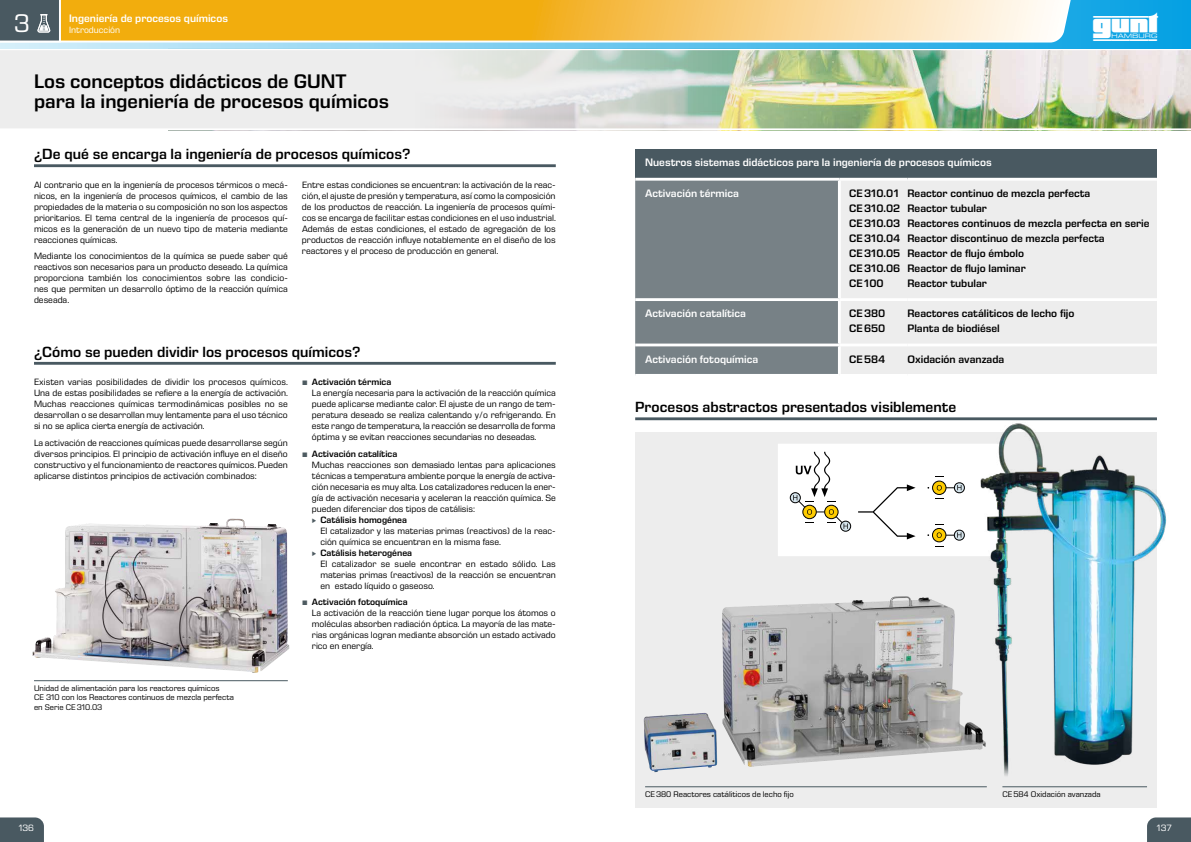
<style>
.page{position:relative;width:1191px;height:842px;background:#fff}
.page>*{position:absolute;margin:0;border:0;box-sizing:border-box;transform-origin:0 0}
.t1{font:700 39.8px "gunt 2 E Symbol";color:#fff}
.t2{font:26px "Eurostile Next LT Pro";color:#fff}
.t3{font:600 20px/20px "Eurostile Next LT Pro";color:#000}
.t4{font:600 15px "Eurostile Next LT Pro";color:#000}
.t5{font:600 11px/15px "Eurostile Next LT Pro";color:#000}
.t6{font:600 11px "Eurostile Next LT Pro";color:#fff}
.t7{font:9.3px/11px "Eurostile Next LT Pro";color:#000;text-align:justify}
.t8{font:9.3px "Eurostile Next LT Pro";color:#fff}
.t9{font:8.3px/9.5px "Eurostile Next LT Pro";color:#000}
.s1{color:#4e5b61}
.s2{font-weight:600}
</style>
<div class="page">
<img style="left:0;top:48px;width:1191px;height:81px">
<div style="left:0;top:0;width:1191px;height:48px;background:linear-gradient(to right,#d7effa,#04a0e3)"></div>
<svg style="left:0;top:0;width:1075px;height:44px;background:#efc561"></svg>
<svg style="left:0;top:0;width:61px;height:43px;background:#606e75"></svg>
<hr style="left:635px;top:417px;width:522px;height:3px;background:#495961">
<div style="left:635px;top:432px;width:522px;height:376px;background:#ededed"></div>
<hr style="left:645px;top:786px;width:341px;height:1px;background:#495961">
<hr style="left:1002px;top:786px;width:145px;height:1px;background:#495961">
<svg style="left:778px;top:444px;width:202px;height:112px;background:#f4f4f0"></svg>
<img style="left:980px;top:417px;width:187px;height:359px">
<img style="left:32px;top:519px;width:257px;height:154px">
<img style="left:722px;top:596px;width:263px;height:171px">
<div style="left:635px;top:149px;width:522px;height:30px;background:#495961"></div>
<div style="left:635px;top:181px;width:203px;height:193px;background:#778186"></div>
<div style="left:841px;top:181px;width:316px;height:193px;background:#ededed"></div>
<hr style="left:635px;top:178px;width:204px;height:3px;background:#fff">
<hr style="left:839px;top:178px;width:68px;height:3px;background:#fff">
<hr style="left:907px;top:178px;width:250px;height:3px;background:#fff">
<hr style="left:635px;top:298px;width:204px;height:3px;background:#fff">
<hr style="left:839px;top:298px;width:68px;height:3px;background:#fff">
<hr style="left:907px;top:298px;width:250px;height:3px;background:#fff">
<hr style="left:635px;top:344px;width:204px;height:2px;background:#fff">
<hr style="left:839px;top:344px;width:68px;height:2px;background:#fff">
<hr style="left:907px;top:344px;width:250px;height:2px;background:#fff">
<hr style="left:34px;top:164px;width:522px;height:3px;background:#495961">
<hr style="left:34px;top:362px;width:522px;height:3px;background:#495961">
<hr style="left:34px;top:680px;width:254px;height:1px;background:#495961">
<svg style="left:1147px;top:817px;width:44px;height:25px"></svg>
<svg style="left:0;top:817px;width:44px;height:25px"></svg>
<svg style="left:1093px;top:16px;width:18px;height:25px"></svg>
<h2 class="t2" style="left:14px;top:9px;width:17px">3</h2>
<p class="t6" style="left:69px;top:12px;width:160px">Ingeniería de procesos químicos</p>
<p class="t8" style="left:69px;top:24px;width:52px">Introducción</p>
<h3 class="t3" style="left:34px;top:71px;width:356px">Los conceptos didácticos de GUNT para la ingeniería de procesos químicos</h3>
<h3 class="t4" style="left:34px;top:146px;width:378px">¿De qué se encarga la ingeniería de procesos químicos?</h3>
<p class="t7" style="left:34px;top:179px;width:255px">Al contrario que en la ingeniería de procesos térmicos o mecá&shy;nicos, en la ingeniería de procesos químicos, el cambio de las propiedades de la materia o su composición no son los aspectos prioritarios. El tema central de la ingeniería de procesos quí&shy;micos es la generación de un nuevo tipo de materia mediante reacciones químicas.</p>
<p class="t7" style="left:34px;top:251px;width:255px">Mediante los conocimientos de la química se puede saber qué reactivos son necesarios para un producto deseado. La química proporciona también los conocimientos sobre las condicio&shy;nes que permiten un desarrollo óptimo de la reacción química deseada.</p>
<p class="t7" style="left:302px;top:179px;width:256px">Entre estas condiciones se encuentran: la activación de la reac&shy;ción, el ajuste de presión y temperatura, así como la composición de los productos de reacción. La ingeniería de procesos quími&shy;cos se encarga de facilitar estas condiciones en el uso industrial.<br>Además de estas condiciones, el estado de agregación de los productos de reacción influye notablemente en el diseño de los reactores y el proceso de producción en general.</p>
<h3 class="t4" style="left:34px;top:343px;width:328px">¿Cómo se pueden dividir los procesos químicos?</h3>
<p class="t7" style="left:34px;top:377px;width:255px">Existen varias posibilidades de dividir los procesos químicos.<br>Una de estas posibilidades se refiere a la energía de activación.<br>Muchas reacciones químicas termodinámicas posibles no se desarrollan o se desarrollan muy lentamente para el uso técnico si no se aplica cierta energía de activación.</p>
<p class="t7" style="left:34px;top:437px;width:255px">La activación de reacciones químicas puede desarrollarse según diversos principios. El principio de activación influye en el diseño constructivo y el funcionamiento de reactores químicos. Pueden aplicarse distintos principios de activación combinados:</p>
<p class="t7" style="left:312px;top:377px;width:245px;text-align:left;text-indent:-10px"><span class="s1">•</span> <span class="s2">Activación térmica<br></span>La energía necesaria para la activación de la reacción química puede aplicarse mediante calor. El ajuste de un rango de tem&shy;peratura deseado se realiza calentando y/o refrigerando. En este rango de temperatura, la reacción se desarrolla de forma óptima y se evitan reacciones secundarias no deseadas.</p>
<p class="t7" style="left:312px;top:448px;width:245px;text-align:left;text-indent:-10px"><span class="s1">•</span> <span class="s2">Activación catalítica<br></span>Muchas reacciones son demasiado lentas para aplicaciones técnicas a temperatura ambiente porque la energía de activa&shy;ción necesaria es muy alta. Los catalizadores reducen la ener&shy;gía de activación necesaria y aceleran la reacción química. Se pueden diferenciar dos tipos de catálisis:</p>
<p class="t7" style="left:320px;top:514px;width:237px;text-align:left;text-indent:-9px"><span class="s1">•</span> <span class="s2">Catálisis homogénea<br></span>El catalizador y las materias primas (reactivos) de la reac&shy;ción química se encuentran en la misma fase.</p>
<p class="t7" style="left:320px;top:547px;width:237px;text-align:left;text-indent:-9px"><span class="s1">•</span> <span class="s2">Catálisis heterogénea<br></span>El catalizador se suele encontrar en estado sólido. Las materias primas (reactivos) de la reacción se encuentran en estado líquido o gaseoso.</p>
<p class="t7" style="left:312px;top:597px;width:245px;text-align:left;text-indent:-10px"><span class="s1">•</span> <span class="s2">Activación fotoquímica<br></span>La activación de la reacción tiene lugar porque los átomos o moléculas absorben radiación óptica. La mayoría de las mate&shy;rias orgánicas logran mediante absorción un estado activado rico en energía.</p>
<p class="t9" style="left:34px;top:683px;width:201px">Unidad de alimentación para los reactores químicos<br>CE 310 con los Reactores continuos de mezcla perfecta en Serie CE310.03</p>
<h1 class="t1" style="left:1111px;top:7px;width:51px">◆■▼</h1>
<p class="t6" style="left:645px;top:157px;width:348px">Nuestros sistemas didácticos para la ingeniería de procesos químicos</p>
<p class="t6" style="left:645px;top:187px;width:95px">Activación térmica</p>
<p class="t5" style="left:849px;top:186px;width:53px;text-align:justify">CE310.01<br>CE310.02<br>CE310.03<br>CE310.04<br>CE310.05<br>CE310.06<br>CE100</p>
<p class="t5" style="left:907px;top:186px;width:243px">Reactor continuo de mezcla perfecta<br>Reactor tubular<br>Reactores continuos de mezcla perfecta en serie<br>Reactor discontinuo de mezcla perfecta<br>Reactor de flujo émbolo<br>Reactor de flujo laminar<br>Reactor tubular</p>
<p class="t6" style="left:645px;top:307px;width:102px">Activación catalítica</p>
<p class="t5" style="left:849px;top:306px;width:38px">CE380<br>CE650</p>
<p class="t5" style="left:907px;top:306px;width:169px">Reactores catáliticos de lecho fijo<br>Planta de biodiésel</p>
<p class="t6" style="left:645px;top:353px;width:115px">Activación fotoquímica</p>
<p class="t5" style="left:849px;top:352px;width:38px">CE584</p>
<p class="t5" style="left:907px;top:352px;width:98px">Oxidación avanzada</p>
<h3 class="t4" style="left:635px;top:399px;width:322px">Procesos abstractos presentados visiblemente</h3>
<p class="t9" style="left:645px;top:789px;width:150px">CE380 Reactores catáliticos de lecho fijo</p>
<p class="t9" style="left:1002px;top:789px;width:100px">CE584 Oxidación avanzada</p>
<p class="t8" style="left:19px;top:823px;width:17px">136</p>
<p class="t8" style="left:1157px;top:823px;width:16px">137</p>
</div>
